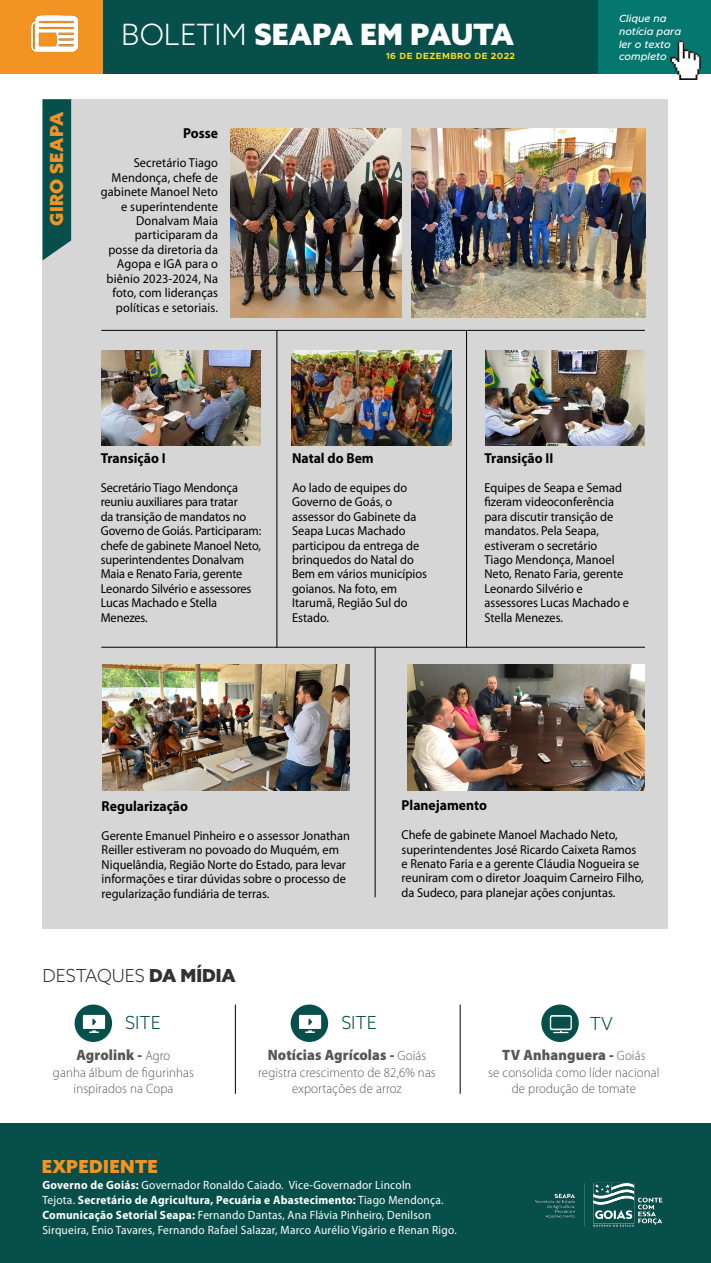
<style>
.page{position:relative;width:711px;height:1263px;background:#fff}
.page>*{position:absolute;margin:0;border:0;box-sizing:border-box;transform-origin:0 0}
.t1{font:900 29.4px "Azo Sans";color:#fff}
.t2{font:900 18px "Azo Sans";letter-spacing:.02em;color:#f39322}
.t3{font:300 18px "Azo Sans";color:#323232}
.t4{font:300 18px "Azo Sans";color:#074f4b}
.t5{font:900 15px "Myriad Pro";letter-spacing:.01em;color:#575756;scale:.95 1}
.t6{font:700 14.4px "Myriad Pro";color:#000;scale:.95 1}
.t7{font:300 13.5px/16.5px "Myriad Pro";letter-spacing:.01em;color:#575756;text-align:center;scale:.95 1}
.t8{font:13.05px/14.4px "Myriad Pro";color:#000;scale:.95 1}
.t9{font:12px/15px "Myriad Pro";letter-spacing:.02em;color:#fff;scale:.95 1}
.t10{font:italic 500 10.5px/12.6px "Metropolis";color:#fff}
.t11{font:700 9px "Metropolis";letter-spacing:.05em;color:#ffdd1e}
.s1{font-weight:300}
.s2{font-weight:900}
.s3{font-weight:300;font-size:13.5px}
.s4{font-weight:700}
</style>
<div class="page">
<div style="left:0;top:1124px;width:710px;height:139px;background:#074f4b"></div>
<div style="left:0;top:0;width:710px;height:73px;background:#074f4b"></div>
<div style="left:0;top:0;width:102px;height:73px;background:#f39322"></div>
<div style="left:598px;top:0;width:112px;height:73px;background:#05776f"></div>
<img style="left:32px;top:15px;width:45px;height:36px">
<img style="left:670px;top:41px;width:30px;height:39px">
<img style="left:535px;top:1182px;width:128px;height:45px">
<hr style="left:235px;top:1004px;width:1px;height:90px;background:#000">
<hr style="left:459px;top:1004px;width:1px;height:90px;background:#000">
<div style="left:541px;top:1004px;width:37px;height:38px;background:#074f4b;border-radius:50%"></div>
<svg style="left:549px;top:1015px;width:22px;height:18px"></svg>
<div style="left:43px;top:99px;width:625px;height:830px;background:#d6d6d6"></div>
<svg style="left:43px;top:99px;width:28px;height:161px;background:#135753"></svg>
<div style="left:75px;top:1004px;width:37px;height:38px;background:#074f4b;border-radius:50%"></div>
<svg style="left:83px;top:1015px;width:22px;height:18px"></svg>
<div style="left:290px;top:1004px;width:38px;height:38px;background:#074f4b;border-radius:50%"></div>
<svg style="left:299px;top:1015px;width:22px;height:18px"></svg>
<img style="left:101px;top:351px;width:160px;height:95px">
<img style="left:291px;top:351px;width:160px;height:95px">
<img style="left:230px;top:128px;width:171px;height:189px">
<img style="left:411px;top:128px;width:234px;height:189px">
<img style="left:407px;top:664px;width:237px;height:126px">
<img style="left:102px;top:664px;width:247px;height:126px">
<img style="left:485px;top:351px;width:159px;height:95px">
<hr style="left:101px;top:647px;width:543px;height:1px;background:#000">
<hr style="left:101px;top:330px;width:543px;height:1px;background:#000">
<hr style="left:374px;top:647px;width:1px;height:250px;background:#000">
<hr style="left:276px;top:330px;width:1px;height:317px;background:#000">
<hr style="left:466px;top:330px;width:1px;height:317px;background:#000">
<h2 class="t2" style="left:45px;top:226px;width:116px;rotate:-90deg">GIRO SEAPA</h2>
<h1 class="t1" style="left:121px;top:14px;width:394px"><span class="s1">BOLETIM</span> SEAPA EM PAUTA</h1>
<p class="t11" style="left:386px;top:51px;width:130px">16 DE DEZEMBRO DE 2022</p>
<p class="t6" style="left:183px;top:124px;width:38px">Posse</p>
<p class="t8" style="left:101px;top:155px;width:125px;text-align:right">Secretário Tiago<br>Mendonça, chefe de gabinete Manoel Neto e superintendente<br>Donalvam Maia participaram da<br>posse da diretoria da<br>Agopa e IGA para o biênio 2023-2024, Na foto, com lideranças políticas e setoriais.</p>
<p class="t10" style="left:618px;top:13px;width:64px">Clique na notícia para ler o texto completo</p>
<p class="t6" style="left:101px;top:449px;width:70px">Transição I</p>
<p class="t8" style="left:101px;top:480px;width:170px">Secretário Tiago Mendonça reuniu auxiliares para tratar<br>da transição de mandatos no<br>Governo de Goiás. Participaram: chefe de gabinete Manoel Neto, superintendentes Donalvam<br>Maia e Renato Faria, gerente<br>Leonardo Silvério e assessores<br>Lucas Machado e Stella<br>Menezes.</p>
<p class="t6" style="left:292px;top:449px;width:87px">Natal do Bem</p>
<p class="t8" style="left:292px;top:480px;width:143px">Ao lado de equipes do<br>Governo de Goás, o assessor do Gabinete da<br>Seapa Lucas Machado participou da entrega de brinquedos do Natal do<br>Bem em vários municípios goianos. Na foto, em<br>Itarumã, Região Sul do<br>Estado.</p>
<p class="t6" style="left:484px;top:449px;width:74px">Transição II</p>
<p class="t8" style="left:484px;top:480px;width:153px">Equipes de Seapa e Semad fizeram videoconferência para discutir transição de mandatos. Pela Seapa, estiveram o secretário<br>Tiago Mendonça, Manoel<br>Neto, Renato Faria, gerente<br>Leonardo Silvério e assessores Lucas Machado e<br>Stella Menezes.</p>
<p class="t6" style="left:102px;top:797px;width:92px">Regularização</p>
<p class="t8" style="left:102px;top:828px;width:263px">Gerente Emanuel Pinheiro e o assessor Jonathan Reiller estiveram no povoado do Muquém, em Niquelândia, Região Norte do Estado, para levar informações e tirar dúvidas sobre o processo de regularização fundiária de terras.</p>
<p class="t6" style="left:401px;top:796px;width:91px">Planejamento</p>
<p class="t8" style="left:401px;top:827px;width:256px">Chefe de gabinete Manoel Machado Neto, superintendentes José Ricardo Caixeta Ramos e Renato Faria e a gerente Cláudia Nogueira se reuniram com o diretor Joaquim Carneiro Filho, da Sudeco, para planejar ações conjuntas.</p>
<h2 class="t3" style="left:43px;top:964px;width:195px">DESTAQUES <span class="s2">DA MÍDIA</span></h2>
<h2 class="t4" style="left:125px;top:1011px;width:37px">SITE</h2>
<p class="t5" style="left:76px;top:1046px;width:100px">Agrolink - <span class="s3">Agro</span></p>
<p class="t7" style="left:53px;top:1064px;width:150px">ganha álbum de figurinhas inspirados na Copa</p>
<h2 class="t4" style="left:341px;top:1011px;width:37px">SITE</h2>
<p class="t5" style="left:267px;top:1046px;width:168px">Notícias Agrícolas - <span class="s3">Goiás</span></p>
<p class="t7" style="left:258px;top:1064px;width:188px">registra crescimento de 82,6% nas exportações de arroz</p>
<h2 class="t2" style="left:42px;top:1154px;width:117px">EXPEDIENTE</h2>
<p class="t9" style="left:42px;top:1177px;width:437px"><span class="s4">Governo de Goiás:</span> Governador Ronaldo Caiado. Vice-Governador Lincoln<br>Tejota. <span class="s4">Secretário de Agricultura, Pecuária e Abastecimento:</span> Tiago Mendonça.<br><span class="s4">Comunicação Setorial Seapa:</span> Fernando Dantas, Ana Flávia Pinheiro, Denilson Sirqueira, Enio Tavares, Fernando Rafael Salazar, Marco Aurélio Vigário e Renan Rigo.</p>
<h2 class="t4" style="left:589px;top:1012px;width:24px">TV</h2>
<p class="t5" style="left:502px;top:1046px;width:152px">TV Anhanguera - <span class="s3">Goiás</span></p>
<p class="t7" style="left:488px;top:1064px;width:182px">se consolida como líder nacional de produção de tomate</p>
</div>
